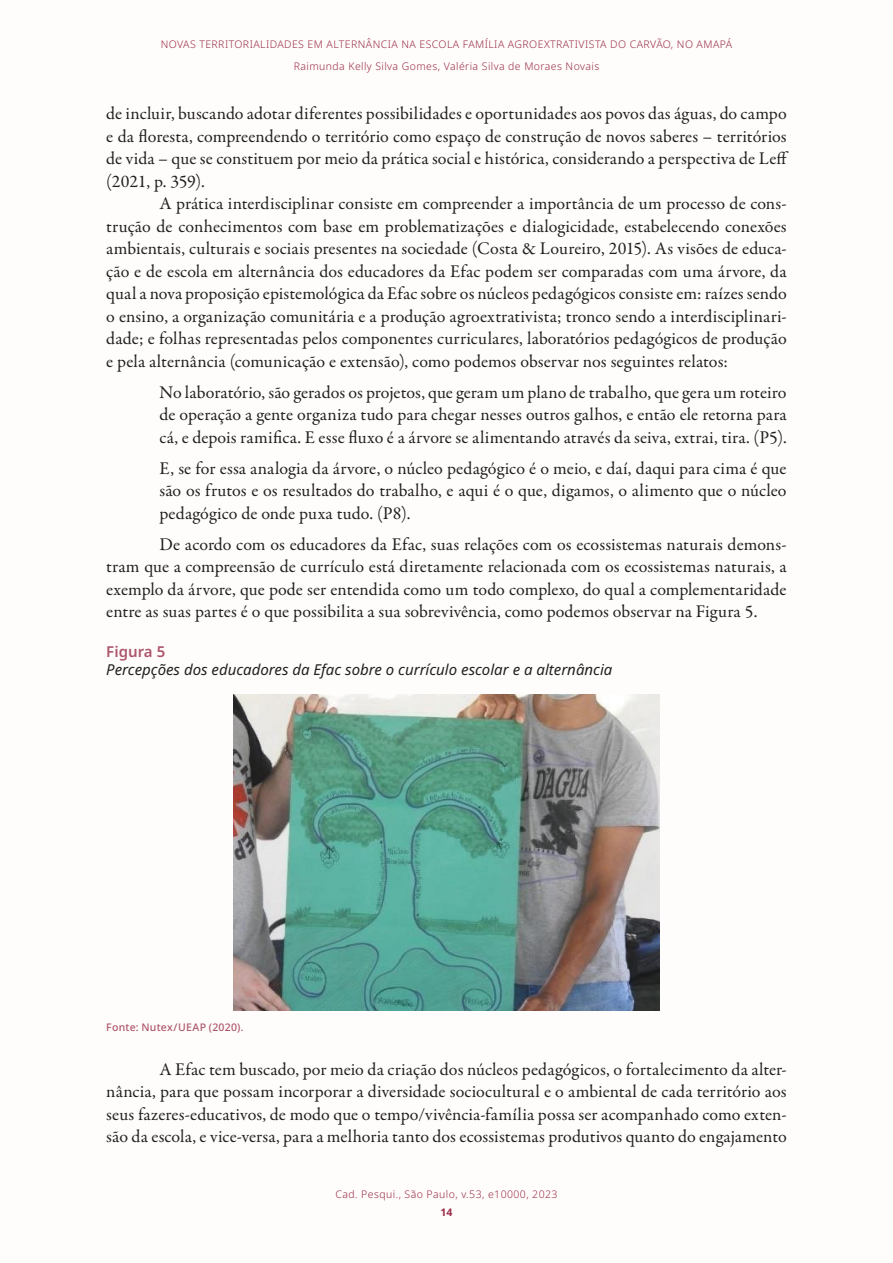
<style>
.page{position:relative;width:893px;height:1263px;background:#fff}
.page>*{position:absolute;margin:0;border:0;box-sizing:border-box;transform-origin:0 0}
.Texto{font:18px/22.5px "Garamond Premr Pro";letter-spacing:.005em;color:#231f20;text-align:justify}
.citação{font:18px/22.5px "Garamond Premr Pro";letter-spacing:.005em;color:#231f20;text-align:justify}
.tabela_titulo_2{font:italic 15px "Noto Sans";color:#231f20}
.tabela_titulo_1{font:600 15px "Noto Sans";color:#ad566c}
.t1{font:300 10.5px/21.8px "Noto Sans";letter-spacing:.04em;color:#992c47;text-align:center}
.tabela_fonte_nota{font:500 10.5px "Noto Sans";letter-spacing:.02em;color:#ad566c}
.t2{font:700 10.5px "Noto Sans";color:#992c47}
</style>
<div class="page">
<img style="left:233px;top:695px;width:427px;height:316px">
<p class="t1" style="left:161px;top:34px;width:573px">NOVAS TERRITORIALIDADES EM ALTERNÂNCIA NA ESCOLA FAMÍLIA AGROEXTRATIVISTA DO CARVÃO, NO AMAPÁ<br>Raimunda Kelly Silva Gomes, Valéria Silva de Moraes Novais</p>
<p class="Texto" style="left:106px;top:103px;width:684px">de incluir, buscando adotar diferentes possibilidades e oportunidades aos povos das águas, do campo e da floresta, compreendendo o território como espaço de construção de novos saberes – territórios de vida – que se constituem por meio da prática social e histórica, considerando a perspectiva de Leff (2021, p. 359).</p>
<p class="Texto" style="left:106px;top:193px;width:682px;text-indent:53px">A prática interdisciplinar consiste em compreender a importância de um processo de cons&shy;trução de conhecimentos com base em problematizações e dialogicidade, estabelecendo conexões ambientais, culturais e sociais presentes na sociedade (Costa &amp; Loureiro, 2015). As visões de educa&shy;ção e de escola em alternância dos educadores da Efac podem ser comparadas com uma árvore, da qual a nova proposição epistemológica da Efac sobre os núcleos pedagógicos consiste em: raízes sendo o ensino, a organização comunitária e a produção agroextrativista; tronco sendo a interdisciplinari&shy;dade; e folhas representadas pelos componentes curriculares, laboratórios pedagógicos de produção e pela alternância (comunicação e extensão), como podemos observar nos seguintes relatos:</p>
<p class="citação" style="left:159px;top:381px;width:629px">No laboratório, são gerados os projetos, que geram um plano de trabalho, que gera um roteiro de operação a gente organiza tudo para chegar nesses outros galhos, e então ele retorna para cá, e depois ramifica. E esse fluxo é a árvore se alimentando através da seiva, extrai, tira. (P5).</p>
<p class="citação" style="left:159px;top:457px;width:629px">E, se for essa analogia da árvore, o núcleo pedagógico é o meio, e daí, daqui para cima é que são os frutos e os resultados do trabalho, e aqui é o que, digamos, o alimento que o núcleo pedagógico de onde puxa tudo. (P8).</p>
<p class="Texto" style="left:106px;top:533px;width:682px;text-indent:53px">De acordo com os educadores da Efac, suas relações com os ecossistemas naturais demons&shy;tram que a compreensão de currículo está diretamente relacionada com os ecossistemas naturais, a exemplo da árvore, que pode ser entendida como um todo complexo, do qual a complementaridade entre as suas partes é o que possibilita a sua sobrevivência, como podemos observar na Figura 5.</p>
<p class="tabela_titulo_1" style="left:106px;top:641px;width:60px">Figura 5</p>
<p class="tabela_titulo_2" style="left:106px;top:658px;width:508px">Percepções dos educadores da Efac sobre o currículo escolar e a alternância</p>
<p class="tabela_fonte_nota" style="left:106px;top:1019px;width:139px">Fonte: Nutex/UEAP (2020).</p>
<p class="Texto" style="left:106px;top:1058px;width:682px;text-indent:53px">A Efac tem buscado, por meio da criação dos núcleos pedagógicos, o fortalecimento da alter&shy;nância, para que possam incorporar a diversidade sociocultural e o ambiental de cada território aos seus fazeres-educativos, de modo que o tempo/vivência-família possa ser acompanhado como exten&shy;são da escola, e vice-versa, para a melhoria tanto dos ecossistemas produtivos quanto do engajamento</p>
<p class="t1" style="left:335px;top:1184px;width:224px">Cad. Pesqui., São Paulo, v.53, e10000, 2023</p>
<p class="t2" style="left:440px;top:1205px;width:14px">14</p>
</div>
